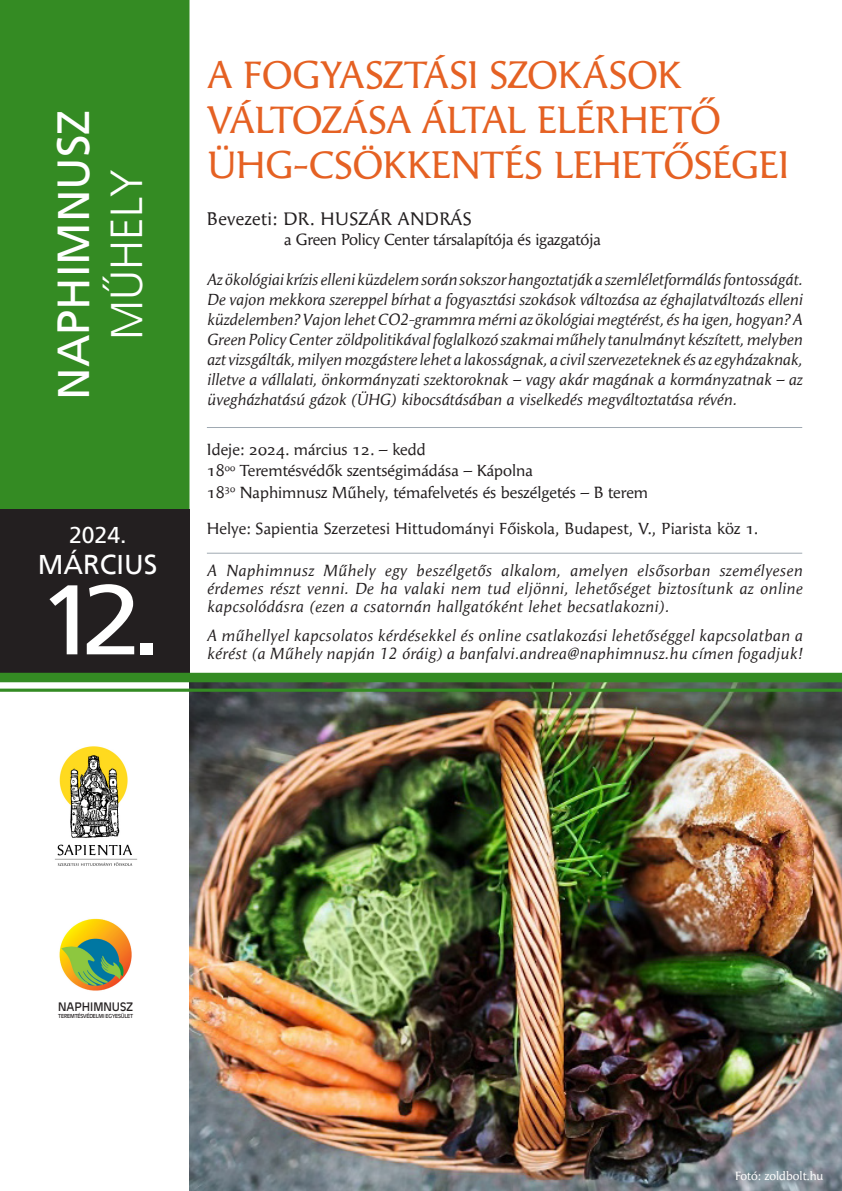
<style>
.page{position:relative;width:842px;height:1191px;background:#fff}
.page>*{position:absolute;margin:0;border:0;box-sizing:border-box;transform-origin:0 0}
.t1{font:98.8px "H Frutiger Roman";color:#fff;scale:1.09 1}
.t2{font:45px "H Frutiger Roman";color:#fff}
.t3{font:300 45px "H Frutiger";color:#fff}
.t4{font:38px/45px "Angie H Medium";letter-spacing:-.02em;color:#e56123}
.t5{font:27.3px "H Frutiger Roman";color:#fff}
.t6{font:23px "H Frutiger Roman";color:#fff}
.t7{font:18px "Angie H Medium";letter-spacing:.02em;color:#231f20}
.t8{font:italic 16px/20px "Angie H Medium";letter-spacing:.03em;color:#231f20;text-align:justify}
.t9{font:16px/21.4px "Angie H Medium";color:#231f20}
.t10{font:12px "Angie H Medium";color:#fff}
.t11{font:11.4px "Antique Olive";color:#231f20}
.t12{font:5.4px "Antique Olive";letter-spacing:-.04em;color:#231f20}
.s1{font-style:inherit}
</style>
<div class="page">
<div style="left:0;top:0;width:189px;height:509px;background:#348b23"></div>
<hr style="left:207px;top:427px;width:595px;height:1px;background:#9fa9b2">
<hr style="left:207px;top:552px;width:595px;height:1px;background:#9fa9b2">
<div style="left:0;top:509px;width:189px;height:170px;background:#231f20"></div>
<img style="left:59px;top:918px;width:73px;height:73px">
<img style="left:55px;top:746px;width:83px;height:120px">
<img style="left:189px;top:682px;width:653px;height:509px">
<div style="left:0;top:673px;width:842px;height:9px;background:#348b23"></div>
<svg style="left:0;top:688px;width:842px;height:4px;background:#408732"></svg>
<h2 class="t2" style="left:47px;top:400px;width:291px;rotate:-90deg">NAPHIMNUSZ</h2>
<h2 class="t3" style="left:101px;top:340px;width:172px;rotate:-90deg">MÛHELY</h2>
<h3 class="t6" style="left:69px;top:521px;width:59px">2024.</h3>
<h3 class="t5" style="left:38px;top:548px;width:121px">MÁRCIUS</h3>
<h1 class="t1" style="left:38px;top:562px;width:115px">12.</h1>
<h3 class="t4" style="left:208px;top:53px;width:583px">A FOGYASZTÁSI SZOKÁSOK<br>VÁLTOZÁSA ÁLTAL ELÉRHETÔ<br>ÜHG-CSÖKKENTÉS LEHETÔSÉGEI</h3>
<p class="t7" style="left:207px;top:208px;width:266px">Bevezeti: DR. HUSZÁR ANDRÁS</p>
<p class="t9" style="left:284px;top:229px;width:318px">a Green Policy Center társalapítója és igazgatója</p>
<p class="t8" style="left:207px;top:269px;width:597px">Az ökológiai krízis elleni küzdelem során sokszor hangoztatják a szemléletformálás fontosságát.<br>De vajon mekkora szereppel bírhat a fogyasztási szokások változása az éghajlatváltozás elleni küzdelemben? Vajon lehet CO2-grammra mérni az ökológiai megtérést, és ha igen, hogyan? A Green Policy Center zöldpolitikával foglalkozó szakmai mûhely tanulmányt készített, melyben azt vizsgálták, milyen mozgástere lehet a lakosságnak, a civil szervezeteknek és az egyházaknak, illetve a vállalati, önkormányzati szektoroknak – vagy akár magának a kormányzatnak – az üvegházhatású gázok (ÜHG) kibocsátásában a viselkedés megváltoztatása révén.</p>
<p class="t9" style="left:207px;top:439px;width:443px">Ideje: <span class="s1">2024. március 12. – kedd<br></span>18<sup>00</sup> Teremtésvédôk szentségimádása <span class="s1">–</span> Kápolna<br>18<sup>30</sup> Naphimnusz Mûhely, témafelvetés és beszélgetés <span class="s1">–</span> B terem</p>
<p class="t9" style="left:207px;top:518px;width:553px">Helye: Sapientia Szerzetesi Hittudományi Fôiskola, Budapest, V., Piarista köz 1.</p>
<p class="t8" style="left:207px;top:562px;width:597px;line-height:18px">A Naphimnusz Mûhely egy beszélgetôs alkalom, amelyen elsôsorban személyesen érdemes részt venni. De ha valaki nem tud eljönni, lehetôséget biztosítunk az online kapcsolódásra (ezen a csatornán hallgatóként lehet becsatlakozni).</p>
<p class="t8" style="left:207px;top:626px;width:597px">A mûhellyel kapcsolatos kérdésekkel és online csatlakozási lehetõséggel kapcsolatban a</p>
<p class="t8" style="left:207px;top:644px;width:597px">kérést (a Mûhely napján 12 óráig) a banfalvi.andrea@naphimnusz.hu címen fogadjuk!</p>
<p class="t11" style="left:58px;top:999px;width:77px">NAPHIMNUSZ</p>
<p class="t12" style="left:58px;top:1012px;width:76px">TEREMTÉSVÉDELMI EGYESÜLET</p>
<p class="t10" style="left:735px;top:1168px;width:90px">Fotó: zoldbolt.hu</p>
</div>
